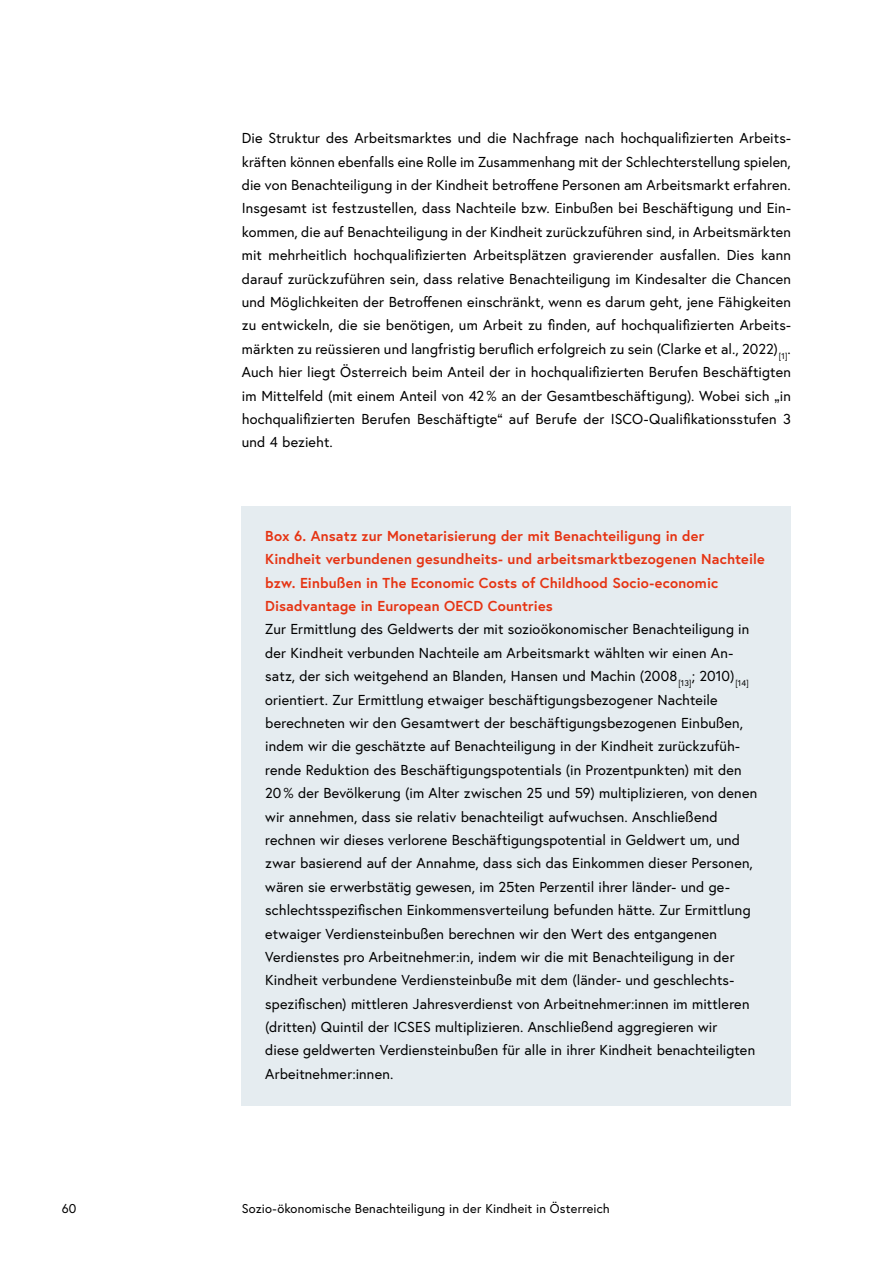
<style>
.page{position:relative;width:893px;height:1263px;background:#fff}
.page>*{position:absolute;margin:0;border:0;box-sizing:border-box;transform-origin:0 0}
.Infobox_p_Infobox{font:14.4px/23.4px "Europa Austria";letter-spacing:.01em;color:#000}
.p_Abstand_danach{font:14.4px/23.4px "Europa Austria";letter-spacing:.01em;color:#000;text-align:justify}
.Infobox_p_Infobox_Titel{font:700 14.4px/23.4px "Europa Austria";letter-spacing:.01em;color:#e53413}
.t1{font:12.75px "Europa Austria";letter-spacing:.015em;color:#000}
</style>
<div class="page">
<div style="left:242px;top:506px;width:549px;height:132px;background:#e5ecf0"></div>
<div style="left:242px;top:600px;width:549px;height:505px;background:#e5ecf0"></div>
<p class="p_Abstand_danach" style="left:242px;top:126px;width:551px">Die Struktur des Arbeitsmarktes und die Nachfrage nach hochqualifizierten Arbeits&shy;kräften können ebenfalls eine Rolle im Zusammenhang mit der Schlechterstellung spielen, die von Benachteiligung in der Kindheit betroffene Personen am Arbeitsmarkt erfahren.<br>Insgesamt ist festzustellen, dass Nachteile bzw. Einbußen bei Beschäftigung und Ein&shy;kommen, die auf Benachteiligung in der Kindheit zurückzuführen sind, in Arbeitsmärkten mit mehrheitlich hochqualifizierten Arbeitsplätzen gravierender ausfallen. Dies kann darauf zurückzuführen sein, dass relative Benachteiligung im Kindesalter die Chancen und Möglichkeiten der Betroffenen einschränkt, wenn es darum geht, jene Fähigkeiten zu entwickeln, die sie benötigen, um Arbeit zu finden, auf hochqualifizierten Arbeits&shy;märkten zu reüssieren und langfristig beruflich erfolgreich zu sein (Clarke et al., 2022)<sub>[1]</sub>.<br>Auch hier liegt Österreich beim Anteil der in hochqualifizierten Berufen Beschäftigten im Mittelfeld (mit einem Anteil von 42 % an der Gesamtbeschäftigung). Wobei sich „in hochqualifizierten Berufen Beschäftigte“ auf Berufe der ISCO-Qualifikationsstufen 3 und 4 bezieht.</p>
<p class="Infobox_p_Infobox_Titel" style="left:265px;top:524px;width:501px">Box 6. Ansatz zur Monetarisierung der mit Benachteiligung in der<br>Kindheit verbundenen gesundheits- und arbeitsmarktbezogenen Nachteile bzw. Einbußen in The Economic Costs of Childhood Socio-economic Disadvantage in European OECD Countries</p>
<p class="Infobox_p_Infobox" style="left:265px;top:617px;width:493px">Zur Ermittlung des Geldwerts der mit sozioökonomischer Benachteiligung in der Kindheit verbunden Nachteile am Arbeitsmarkt wählten wir einen An&shy;satz, der sich weitgehend an Blanden, Hansen und Machin (2008<sub>[13]</sub>; 2010)<sub>[14] </sub>orientiert. Zur Ermittlung etwaiger beschäftigungsbezogener Nachteile berechneten wir den Gesamtwert der beschäftigungsbezogenen Einbußen, indem wir die geschätzte auf Benachteiligung in der Kindheit zurückzufüh&shy;rende Reduktion des Beschäftigungspotentials (in Prozentpunkten) mit den 20 % der Bevölkerung (im Alter zwischen 25 und 59) multiplizieren, von denen wir annehmen, dass sie relativ benachteiligt aufwuchsen. Anschließend rechnen wir dieses verlorene Beschäftigungspotential in Geldwert um, und zwar basierend auf der Annahme, dass sich das Einkommen dieser Personen, wären sie erwerbstätig gewesen, im 25ten Perzentil ihrer länder- und ge&shy;schlechtsspezifischen Einkommensverteilung befunden hätte. Zur Ermittlung etwaiger Verdiensteinbußen berechnen wir den Wert des entgangenen Verdienstes pro Arbeitnehmer:in, indem wir die mit Benachteiligung in der Kindheit verbundene Verdiensteinbuße mit dem (länder- und geschlechts&shy;spezifischen) mittleren Jahresverdienst von Arbeitnehmer:innen im mittleren (dritten) Quintil der ICSES multiplizieren. Anschließend aggregieren wir<br>diese geldwerten Verdiensteinbußen für alle in ihrer Kindheit benachteiligten Arbeitnehmer:innen.</p>
<p class="t1" style="left:62px;top:1200px;width:16px">60</p>
<p class="t1" style="left:242px;top:1200px;width:369px">Sozio-ökonomische Benachteiligung in der Kindheit in Österreich</p>
</div>
